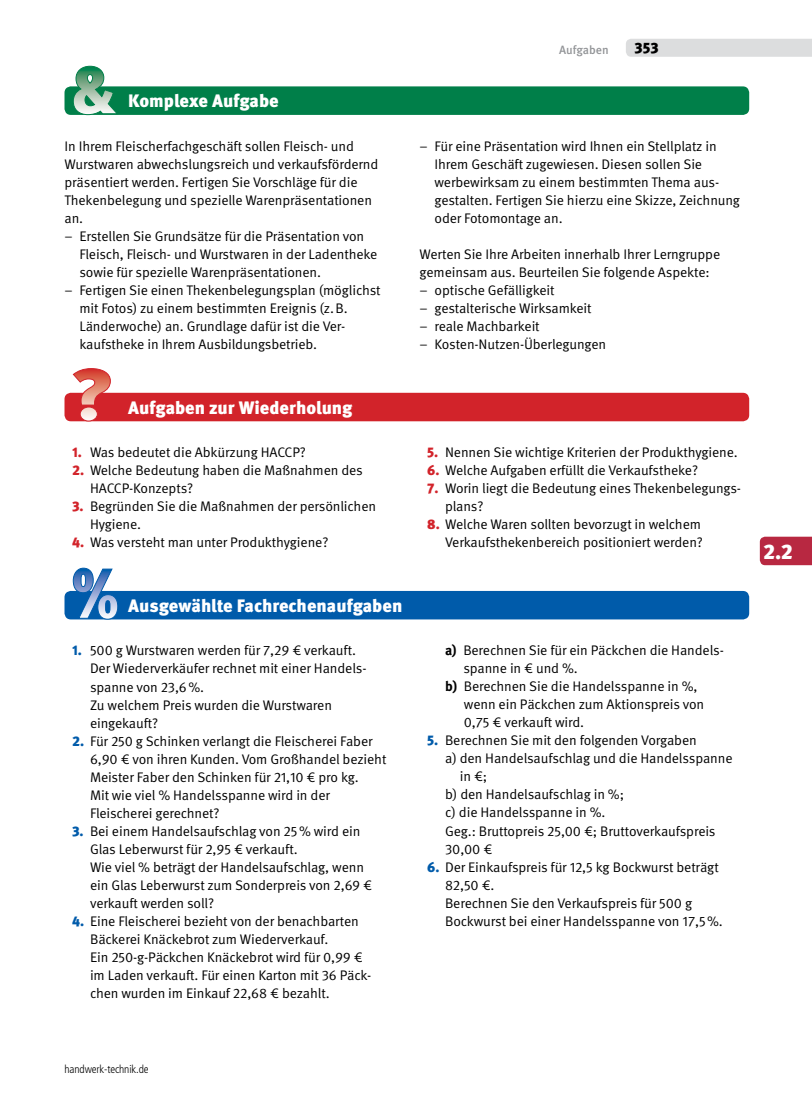
<style>
.page{position:relative;width:812px;height:1106px;background:#fff}
.page>*{position:absolute;margin:0;border:0;box-sizing:border-box;transform-origin:0 0}
.t1{font:900 21px "Meta Pro";color:#fff}
.t2{font:900 18px "Meta Pro";color:#fff}
.t3{font:900 15px "Meta Pro";color:#000}
.t4{font:13.8px/18px "Meta Pro";letter-spacing:-.01em;color:#000}
.t5{font:500 12px "Meta Pro";color:#939598}
.t6{font:300 condensed 11.25px "Frutiger LT Std";letter-spacing:-.01em;color:#000}
.s1{font-weight:900;color:#d2232a}
.s2{font-weight:900;color:#005baa}
.s3{font-weight:700}
</style>
<div class="page">
<div style="left:626px;top:39px;width:186px;height:18px;background:#dcddde"></div>
<div style="left:760px;top:536px;width:52px;height:29px;background:#b82841"></div>
<div style="left:64px;top:86px;width:685px;height:29px;background:#007f49;border-radius:6px"></div>
<svg style="left:73px;top:66px;width:45px;height:49px"></svg>
<div style="left:64px;top:392px;width:685px;height:29px;background:#d2232a;border-radius:6px"></div>
<svg style="left:73px;top:368px;width:38px;height:53px"></svg>
<div style="left:64px;top:590px;width:685px;height:29px;background:#005baa;border-radius:6px"></div>
<svg style="left:73px;top:567px;width:45px;height:52px"></svg>
<h2 class="t2" style="left:128px;top:90px;width:152px">Komplexe Aufgabe</h2>
<p class="t4" style="left:64px;top:138px;width:315px">In Ihrem Fleischerfachgeschäft sollen Fleisch- und Wurstwaren abwechslungsreich und verkaufsfördernd präsentiert werden. Fertigen Sie Vorschläge für die Thekenbelegung und spezielle Warenpräsentationen an.</p>
<p class="t4" style="left:79px;top:228px;width:300px;text-indent:-15px">– Erstellen Sie Grundsätze für die Präsentation von<br>Fleisch, Fleisch- und Wurstwaren in der Ladentheke sowie für spezielle Warenpräsentationen.</p>
<p class="t4" style="left:79px;top:282px;width:303px;text-indent:-15px">– Fertigen Sie einen Thekenbelegungsplan (möglichst mit Fotos) zu einem bestimmten Ereignis (z.B.<br>Länderwoche) an. Grundlage dafür ist die Ver&shy;kaufstheke in Ihrem Ausbildungsbetrieb.</p>
<p class="t5" style="left:559px;top:42px;width:51px">Aufgaben</p>
<p class="t3" style="left:635px;top:38px;width:25px">353</p>
<p class="t4" style="left:434px;top:138px;width:307px;text-indent:-15px">– Für eine Präsentation wird Ihnen ein Stellplatz in Ihrem Geschäft zugewiesen. Diesen sollen Sie werbewirksam zu einem bestimmten Thema aus&shy;gestalten. Fertigen Sie hierzu eine Skizze, Zeichnung oder Fotomontage an.</p>
<p class="t4" style="left:420px;top:246px;width:302px">Werten Sie Ihre Arbeiten innerhalb Ihrer Lerngruppe gemeinsam aus. Beurteilen Sie folgende Aspekte:</p>
<p class="t4" style="left:420px;top:282px;width:136px">– optische Gefälligkeit</p>
<p class="t4" style="left:420px;top:300px;width:174px">– gestalterische Wirksamkeit</p>
<p class="t4" style="left:420px;top:318px;width:122px">– reale Machbarkeit</p>
<p class="t4" style="left:420px;top:336px;width:188px">– Kosten-Nutzen-Überlegungen</p>
<h2 class="t2" style="left:128px;top:396px;width:226px">Aufgaben zur Wiederholung</h2>
<p class="t4" style="left:72px;top:444px;width:235px"><span class="s1">1.</span> Was bedeutet die Abkürzung HACCP?</p>
<p class="t4" style="left:90px;top:462px;width:274px;text-indent:-18px"><span class="s1">2.</span> Welche Bedeutung haben die Maßnahmen des<br>HACCP-Konzepts?</p>
<p class="t4" style="left:90px;top:498px;width:288px;text-indent:-18px"><span class="s1">3.</span> Begründen Sie die Maßnahmen der persönlichen<br>Hygiene.</p>
<p class="t4" style="left:72px;top:534px;width:258px"><span class="s1">4.</span> Was versteht man unter Produkthygiene?</p>
<h2 class="t2" style="left:128px;top:594px;width:276px">Ausgewählte Fachrechenaufgaben</h2>
<p class="t4" style="left:90px;top:642px;width:278px;text-indent:-18px"><span class="s2">1.</span> 500 g Wurstwaren werden für 7,29 € verkauft.<br>Der Wiederverkäufer rechnet mit einer Handels&shy;spanne von 23,6%.<br>Zu welchem Preis wurden die Wurstwaren eingekauft?</p>
<p class="t4" style="left:90px;top:732px;width:298px;text-indent:-18px"><span class="s2">2.</span> Für 250 g Schinken verlangt die Fleischerei Faber 6,90 € von ihren Kunden. Vom Großhandel bezieht Meister Faber den Schinken für 21,10 € pro kg.<br>Mit wie viel % Handelsspanne wird in der Fleischerei gerechnet?</p>
<p class="t4" style="left:90px;top:822px;width:284px;text-indent:-18px"><span class="s2">3.</span> Bei einem Handelsaufschlag von 25% wird ein Glas Leberwurst für 2,95 € verkauft.<br>Wie viel % beträgt der Handelsaufschlag, wenn ein Glas Leberwurst zum Sonderpreis von 2,69 € verkauft werden soll?</p>
<p class="t4" style="left:90px;top:912px;width:283px;text-indent:-18px"><span class="s2">4.</span> Eine Fleischerei bezieht von der benachbarten Bäckerei Knäckebrot zum Wiederverkauf.<br>Ein 250-g-Päckchen Knäckebrot wird für 0,99 € im Laden verkauft. Für einen Karton mit 36 Päck&shy;chen wurden im Einkauf 22,68 € bezahlt.</p>
<p class="t4" style="left:427px;top:444px;width:312px"><span class="s1">5.</span> Nennen Sie wichtige Kriterien der Produkthygiene.</p>
<p class="t4" style="left:427px;top:462px;width:272px"><span class="s1">6.</span> Welche Aufgaben erfüllt die Verkaufstheke?</p>
<p class="t4" style="left:445px;top:480px;width:297px;text-indent:-18px"><span class="s1">7.</span> Worin liegt die Bedeutung eines Thekenbelegungs&shy;plans?</p>
<p class="t4" style="left:427px;top:516px;width:277px;text-align:right"><span class="s1">8.</span> Welche Waren sollten bevorzugt in welchem<br>Verkaufsthekenbereich positioniert werden?</p>
<p class="t4" style="left:445px;top:642px;width:280px"><span class="s3">a)</span> Berechnen Sie für ein Päckchen die Handels-</p>
<p class="t4" style="left:463px;top:660px;width:116px">spanne in € und %.</p>
<p class="t4" style="left:445px;top:678px;width:254px"><span class="s3">b)</span> Berechnen Sie die Handelsspanne in %,</p>
<p class="t4" style="left:464px;top:696px;width:242px">wenn ein Päckchen zum Aktionspreis von</p>
<p class="t4" style="left:464px;top:714px;width:122px">0,75 € verkauft wird.</p>
<p class="t4" style="left:427px;top:732px;width:271px"><span class="s2">5.</span> Berechnen Sie mit den folgenden Vorgaben</p>
<p class="t4" style="left:445px;top:750px;width:289px">a) den Handelsaufschlag und die Handelsspanne</p>
<p class="t4" style="left:460px;top:768px;width:29px">in €;</p>
<p class="t4" style="left:445px;top:786px;width:181px">b) den Handelsaufschlag in %;</p>
<p class="t4" style="left:445px;top:804px;width:162px">c) die Handelsspanne in %.</p>
<p class="t4" style="left:445px;top:822px;width:272px">Geg.: Bruttopreis 25,00 €; Bruttoverkaufspreis</p>
<p class="t4" style="left:445px;top:839px;width:49px">30,00 €</p>
<p class="t4" style="left:445px;top:857px;width:279px;text-indent:-18px"><span class="s2">6.</span> Der Einkaufspreis für 12,5 kg Bockwurst beträgt 82,50 €.<br>Berechnen Sie den Verkaufspreis für 500 g Bockwurst bei einer Handelsspanne von 17,5%.</p>
<h1 class="t1" style="left:763px;top:538px;width:31px">2.2</h1>
<p class="t6" style="left:64px;top:1062px;width:86px">handwerk-technik.de</p>
</div>
